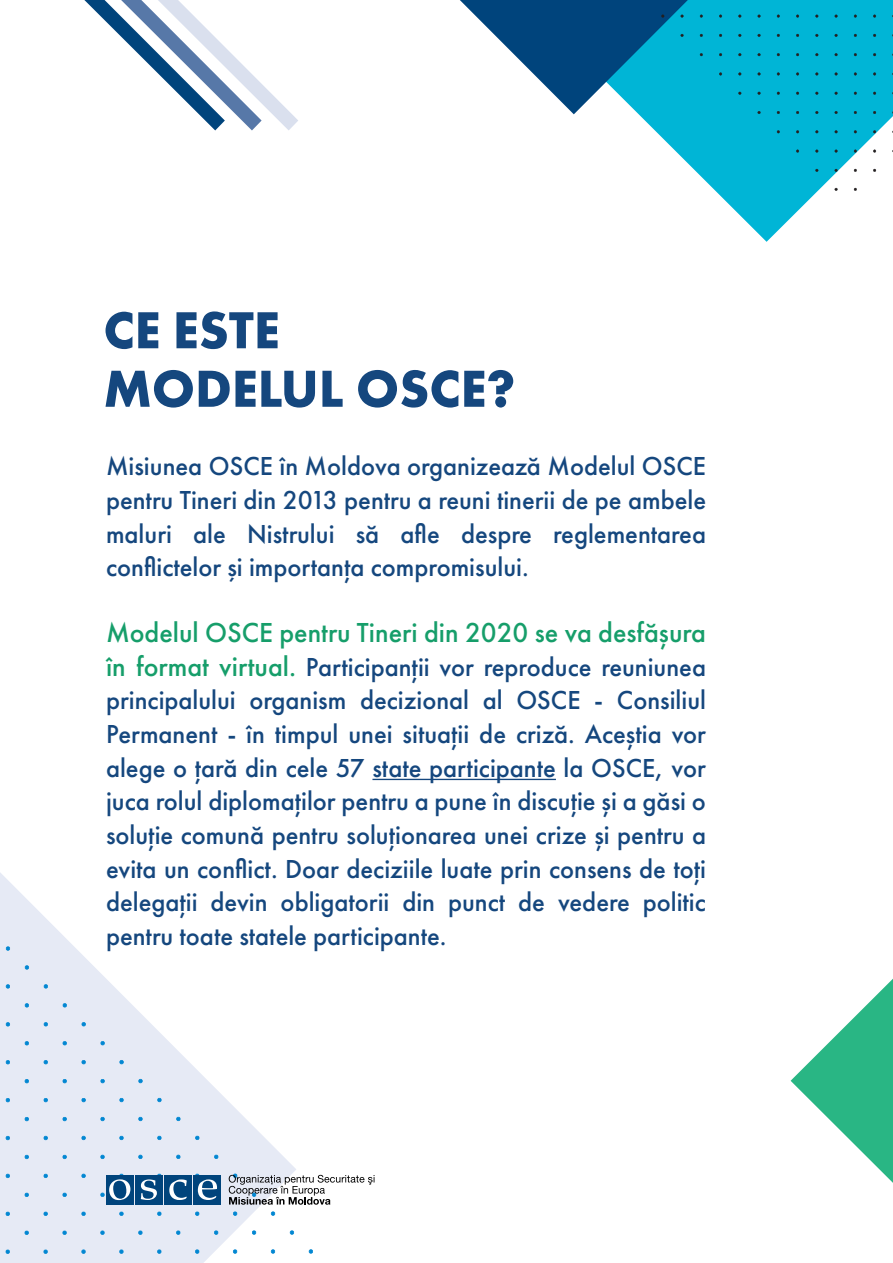
<style>
.page{position:relative;width:893px;height:1263px;background:#fff}
.page>*{position:absolute;margin:0;border:0;box-sizing:border-box;transform-origin:0 0}
.t1{font:700 54px/58.5px "Futura PT";color:#15477e}
.t2{font:500 28.5px "Futura PT";color:#169e6a}
.t3{font:500 27px/33.6px "Futura PT";color:#15477e;text-align:justify}
.s1{font-size:28.5px;color:#169e6a}
</style>
<div class="page">
<svg style="left:84px;top:0;width:214px;height:130px"></svg>
<svg style="left:0;top:873px;width:73px;height:92px;fill:#e6eaf5"></svg>
<svg style="left:6px;top:946px;width:307px;height:307px"></svg>
<svg style="left:0;top:984px;width:275px;height:270px"></svg>
<svg style="left:0;top:1022px;width:237px;height:232px;fill:#e6eaf5"></svg>
<svg style="left:791px;top:979px;width:102px;height:204px"></svg>
<hr style="left:372px;top:779px;width:184px;height:1px;background:#15477e">
<svg style="left:573px;top:114px;width:320px;height:128px"></svg>
<svg style="left:681px;top:130px;width:212px;height:3px"></svg>
<svg style="left:460px;top:0;width:433px;height:114px"></svg>
<svg style="left:681px;top:169px;width:212px;height:3px"></svg>
<svg style="left:681px;top:188px;width:212px;height:3px"></svg>
<svg style="left:681px;top:150px;width:212px;height:3px"></svg>
<svg style="left:229px;top:1175px;width:146px;height:30px"></svg>
<div style="left:194px;top:1175px;width:27px;height:29px;background:#00447c"></div>
<svg style="left:0;top:1060px;width:217px;height:203px;background:#d4deed"></svg>
<h1 class="t1" style="left:103px;top:300px;width:413px">CE ESTE<br>MODELUL OSCE?</h1>
<p class="t3" style="left:106px;top:450px;width:602px">Misiunea OSCE în Moldova organizează Modelul OSCE pentru Tineri din 2013 pentru a reuni tinerii de pe ambele maluri ale Nistrului să afle despre reglementarea conflictelor şi importanţa compromisului.</p>
<p class="t2" style="left:106px;top:615px;width:601px">Modelul OSCE pentru Tineri din 2020 se va desfășura</p>
<p class="t3" style="left:106px;top:650px;width:602px"><span class="s1">în format virtual.</span> Participanţii vor reproduce reuniunea principalului organism decizional al OSCE - Consiliul Permanent - în timpul unei situaţii de criză. Aceștia vor alege o ţară din cele 57 state participante la OSCE, vor juca rolul diplomaţilor pentru a pune în discuţie și a găsi o soluţie comună pentru soluţionarea unei crize și pentru a evita un conflict. Doar deciziile luate prin consens de toţi delegaţii devin obligatorii din punct de vedere politic pentru toate statele participante.</p>
</div>
